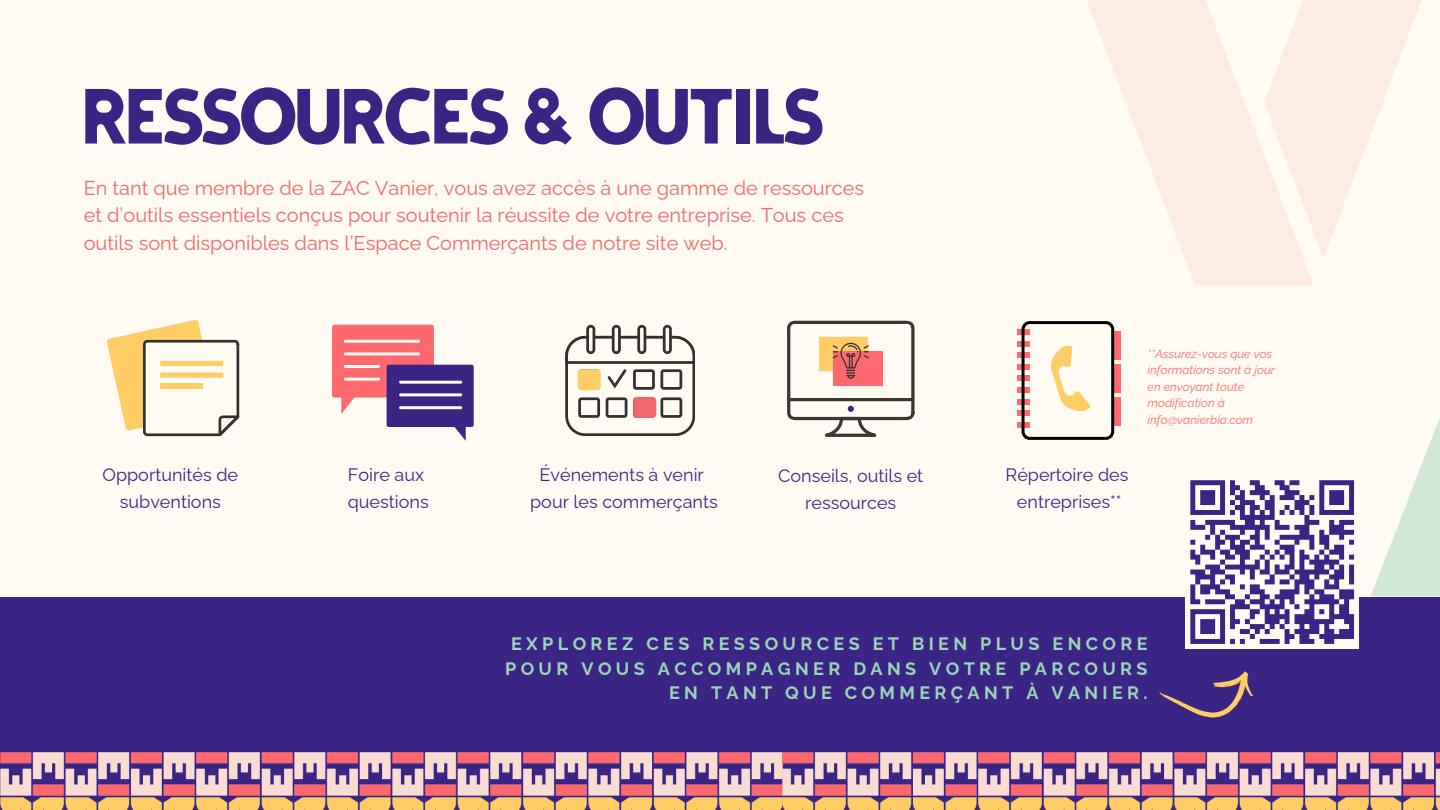
<style>
.page{position:relative;width:1440px;height:810px;background:#fffaf2}
.page>*{position:absolute;margin:0;border:0;box-sizing:border-box;transform-origin:0 0}
.t1{font:72px "FORTA";letter-spacing:-.05em;color:#3b2584}
.t2{font:20px/27.8px "Raleway";color:#f0686e}
.t3{font:18px/27px "Raleway";color:#3b2584;text-align:center}
.t4{font:700 18px/24.8px "Raleway";letter-spacing:.24em;color:#9cd4b7;text-align:right}
.t5{font:italic 12px/16.5px "Raleway";color:#ff696e}
</style>
<div class="page">
<div style="left:0;top:597px;width:1440px;height:213px;background:#3b2584"></div>
<svg style="left:107px;top:320px;width:133px;height:116px"></svg>
<div style="left:160px;top:361px;width:63px;height:5px;background:#ffcd65"></div>
<div style="left:160px;top:373px;width:63px;height:5px;background:#ffcd65"></div>
<div style="left:160px;top:383px;width:42px;height:5px;background:#ffcd65"></div>
<div style="left:332px;top:325px;width:102px;height:73px;background:#ff696e;border-radius:2px"></div>
<svg style="left:341px;top:397px;width:18px;height:17px"></svg>
<div style="left:387px;top:365px;width:87px;height:62px;background:#3b2584;border-radius:2px"></div>
<svg style="left:454px;top:427px;width:12px;height:14px"></svg>
<svg style="left:344px;top:340px;width:76px;height:3px"></svg>
<svg style="left:344px;top:352px;width:76px;height:3px"></svg>
<svg style="left:399px;top:381px;width:64px;height:3px"></svg>
<svg style="left:399px;top:406px;width:64px;height:3px"></svg>
<svg style="left:399px;top:393px;width:64px;height:3px"></svg>
<svg style="left:344px;top:365px;width:36px;height:3px"></svg>
<svg style="left:344px;top:378px;width:36px;height:3px"></svg>
<img style="left:0;top:752px;width:1440px;height:58px">
<svg style="left:1159px;top:597px;width:200px;height:121px"></svg>
<img style="left:1087px;top:0;width:353px;height:597px">
<svg style="left:787px;top:321px;width:127px;height:116px"></svg>
<svg style="left:565px;top:325px;width:130px;height:111px"></svg>
<svg style="left:1114px;top:331px;width:7px;height:28px"></svg>
<svg style="left:1114px;top:364px;width:7px;height:29px"></svg>
<svg style="left:1114px;top:397px;width:7px;height:29px"></svg>
<svg style="left:1017px;top:329px;width:5px;height:6px"></svg>
<svg style="left:1017px;top:341px;width:5px;height:5px"></svg>
<svg style="left:1017px;top:353px;width:5px;height:5px"></svg>
<svg style="left:1017px;top:364px;width:5px;height:5px"></svg>
<svg style="left:1017px;top:376px;width:5px;height:5px"></svg>
<svg style="left:1017px;top:387px;width:5px;height:6px"></svg>
<svg style="left:1017px;top:399px;width:5px;height:5px"></svg>
<svg style="left:1017px;top:411px;width:5px;height:5px"></svg>
<svg style="left:1017px;top:422px;width:5px;height:5px"></svg>
<svg style="left:1022px;top:321px;width:92px;height:119px"></svg>
<p class="t1" style="left:81px;top:79px;width:745px">RESSOURCES &amp; OUTILS</p>
<p class="t2" style="left:84px;top:174px;width:782px">En tant que membre de la ZAC Vanier, vous avez accès à une gamme de ressources et d’outils essentiels conçus pour soutenir la réussite de votre entreprise. Tous ces outils sont disponibles dans l’Espace Commerçants de notre site web.</p>
<p class="t3" style="left:530px;top:461px;width:189px">Événements à venir pour les commerçants</p>
<h3 class="t3" style="left:103px;top:461px;width:137px">Opportunités de subventions</h3>
<p class="t3" style="left:778px;top:462px;width:147px">Conseils, outils et ressources</p>
<h1 class="t3" style="left:348px;top:461px;width:82px;text-align:left">Foire aux questions</h1>
<p class="t3" style="left:1006px;top:461px;width:124px">Répertoire des entreprises**</p>
<p class="t5" style="left:1148px;top:345px;width:129px">**Assurez-vous que vos informations sont à jour en envoyant toute modification à info@vanierbia.com</p>
<p class="t4" style="left:505px;top:631px;width:644px">EXPLOREZ CES RESSOURCES ET BIEN PLUS ENCORE<br>POUR VOUS ACCOMPAGNER DANS VOTRE PARCOURS<br>EN TANT QUE COMMERÇANT À VANIER.</p>
</div>
